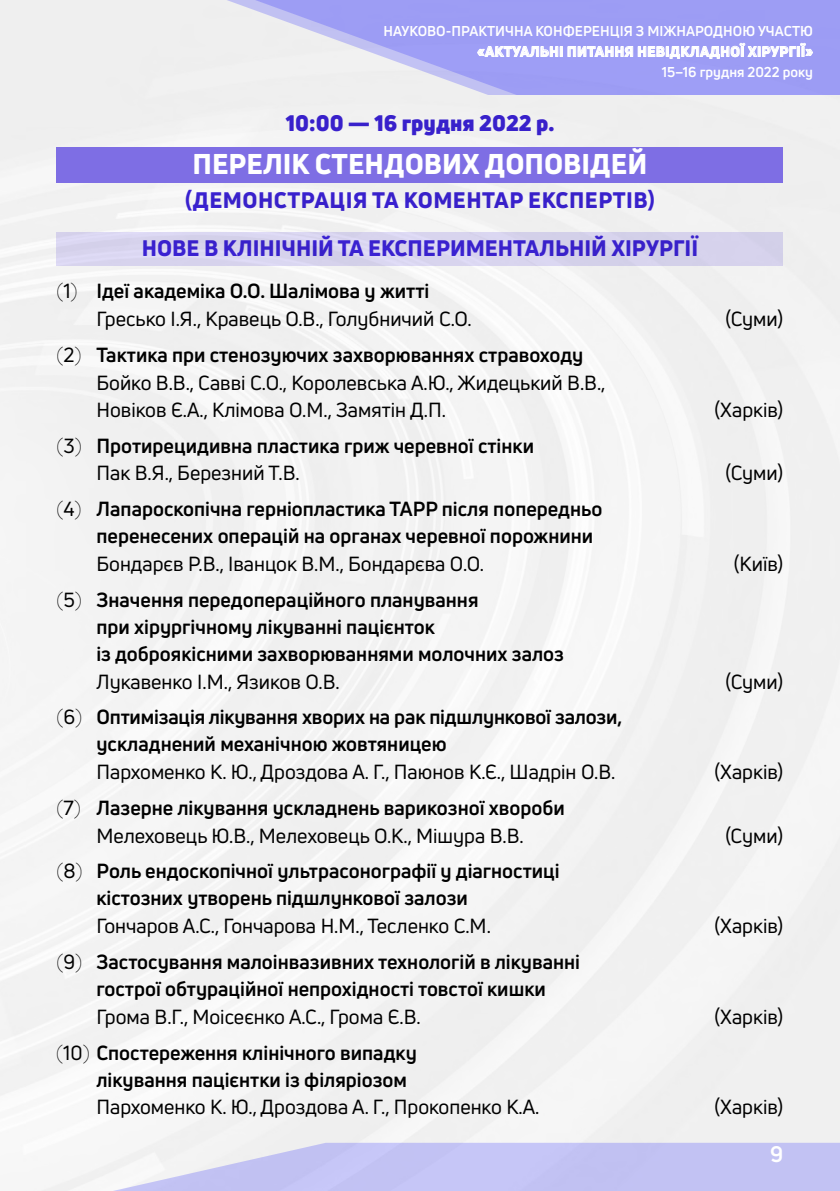
<style>
.page{position:relative;width:840px;height:1191px;background:#fff}
.page>*{position:absolute;margin:0;border:0;box-sizing:border-box;transform-origin:0 0}
.t1{font:800 28px "Uni Neue";color:#fff}
.t2{font:800 22px/48.4px "Uni Neue";color:#3c23d7;text-align:center}
.t3{font:900 22px "Uni Neue";color:#3c23d7}
.t4{font:700 22px "Uni Neue";color:#fff}
.t5{font:700 20px/27.2px "Uni Neue";color:#000}
.t6{font:20px/27.4px "Uni Neue";color:#000}
.t7{font:700 14px/20px "Uni Neue";color:#fff;text-align:right}
.s1{font-weight:800}
.s2{font-family:"Centaur"}
.s3{font-weight:700}
.s4{font-family:"Centaur";font-weight:400}
.s5{font-weight:400}
</style>
<div class="page">
<svg style="left:0;top:1142px;width:839px;height:49px;fill:#c2c2f3"></svg>
<svg style="left:140px;top:0;width:699px;height:95px;fill:#9e9ef4"></svg>
<div style="left:57px;top:232px;width:725px;height:33px;background:#d7d3ed"></div>
<div style="left:57px;top:147px;width:725px;height:35px;background:#7e6ee4"></div>
<p class="t7" style="left:383px;top:21px;width:431px">НАУКОВО-ПРАКТИЧНА КОНФЕРЕНЦІЯ З МІЖНАРОДНОЮ УЧАСТЮ «<span class="s1">АКТУАЛЬНІ ПИТАННЯ НЕВІДКЛАДНОЇ ХІРУРГІЇ</span>»<br>15–16 грудня 2022 року</p>
<p class="t3" style="left:286px;top:108px;width:270px">10:00 — 16 грудня 2022 р.</p>
<h1 class="t1" style="left:192px;top:145px;width:456px">ПЕРЕЛІК СТЕНДОВИХ ДОПОВІДЕЙ</h1>
<p class="t2" style="left:142px;top:175px;width:557px">(ДЕМОНСТРАЦІЯ ТА КОМЕНТАР ЕКСПЕРТІВ)<br>НОВЕ В КЛІНІЧНІЙ ТА ЕКСПЕРИМЕНТАЛЬНІЙ ХІРУРГІЇ</p>
<p class="t6" style="left:96px;top:277px;width:376px;text-indent:-40px"><span class="s2">(</span>1<span class="s2">)</span> <span class="s3">Ідеї академіка О.О. Шалімова у житті<br></span>Гресько І.Я., Кравець О.В., Голубничий С.О.</p>
<p class="t6" style="left:96px;top:341px;width:510px;text-indent:-40px"><span class="s2">(</span>2<span class="s2">)</span> <span class="s3">Тактика при стенозуючих захворюваннях стравоходу<br></span>Бойко В.В., Савві С.О., Королевська А.Ю., Жидецький В.В.,<br>Новіков Є.А., Клімова О.М., Замятін Д.П.</p>
<p class="t5" style="left:96px;top:431px;width:439px;line-height:27.8px;text-indent:-40px"><span class="s4">(</span><span class="s5">3</span><span class="s4">)</span> Протирецидивна пластика гриж черевної стінки<br><span class="s5">Пак В.Я., Березний Т.В.</span></p>
<p class="t6" style="left:725px;top:305px;width:59px">(Суми)</p>
<p class="t6" style="left:714px;top:396px;width:70px">(Харків)</p>
<p class="t6" style="left:725px;top:459px;width:59px">(Суми)</p>
<p class="t5" style="left:96px;top:495px;width:507px;text-indent:-40px"><span class="s4">(</span><span class="s5">4</span><span class="s4">)</span> Лапароскопічна герніопластика TAPP після попередньо перенесених операцій на органах черевної порожнини</p>
<p class="t6" style="left:96px;top:550px;width:389px">Бондарєв Р.В., Іванцок В.М., Бондарєва О.О.</p>
<p class="t6" style="left:733px;top:550px;width:51px">(Київ)</p>
<p class="t5" style="left:96px;top:585px;width:469px;text-indent:-40px"><span class="s4">(</span><span class="s5">5</span><span class="s4">)</span> Значення передопераційного планування<br>при хірургічному лікуванні пацієнток<br>із доброякісними захворюваннями молочних залоз</p>
<p class="t6" style="left:96px;top:667px;width:244px">Лукавенко І.М., Язиков О.В.</p>
<p class="t6" style="left:725px;top:667px;width:59px">(Суми)</p>
<p class="t5" style="left:96px;top:703px;width:527px;text-indent:-40px"><span class="s4">(</span><span class="s5">6</span><span class="s4">)</span> Оптимізація лікування хворих на рак підшлункової залози, ускладнений механічною жовтяницею</p>
<p class="t6" style="left:96px;top:758px;width:520px">Пархоменко К. Ю., Дроздова А. Г., Паюнов К.Є., Шадрін О.В.</p>
<p class="t6" style="left:714px;top:758px;width:70px">(Харків)</p>
<p class="t5" style="left:57px;top:793px;width:509px;line-height:27.8px;text-align:center"><span class="s4">(</span><span class="s5">7</span><span class="s4">)</span> Лазерне лікування ускладнень варикозної хвороби<br><span class="s5">Мелеховець Ю.В., Мелеховець О.К., Мішура В.В.</span></p>
<p class="t6" style="left:725px;top:821px;width:59px">(Суми)</p>
<p class="t5" style="left:96px;top:857px;width:464px;text-indent:-40px"><span class="s4">(</span><span class="s5">8</span><span class="s4">)</span> Роль ендоскопічної ультрасонографії у діагностиці кістозних утворень підшлункової залози</p>
<p class="t6" style="left:96px;top:912px;width:396px">Гончаров А.С., Гончарова Н.М., Тесленко С.М.</p>
<p class="t6" style="left:714px;top:912px;width:70px">(Харків)</p>
<p class="t5" style="left:57px;top:948px;width:524px;text-align:center"><span class="s4">(</span><span class="s5">9</span><span class="s4">)</span> Застосування малоінвазивних технологій в лікуванні гострої обтураційної непрохідності товстої кишки</p>
<p class="t6" style="left:96px;top:1002px;width:326px">Грома В.Г., Моісеєнко А.С., Грома Є.В.</p>
<p class="t6" style="left:714px;top:1002px;width:70px">(Харків)</p>
<p class="t5" style="left:96px;top:1038px;width:322px;text-indent:-40px"><span class="s4">(</span><span class="s5">10</span><span class="s4">)</span> Спостереження клінічного випадку лікування пацієнтки із філяріозом</p>
<p class="t6" style="left:96px;top:1093px;width:444px">Пархоменко К. Ю., Дроздова А. Г., Прокопенко К.А.</p>
<p class="t6" style="left:714px;top:1093px;width:70px">(Харків)</p>
<p class="t4" style="left:769px;top:1140px;width:15px">9</p>
</div>
